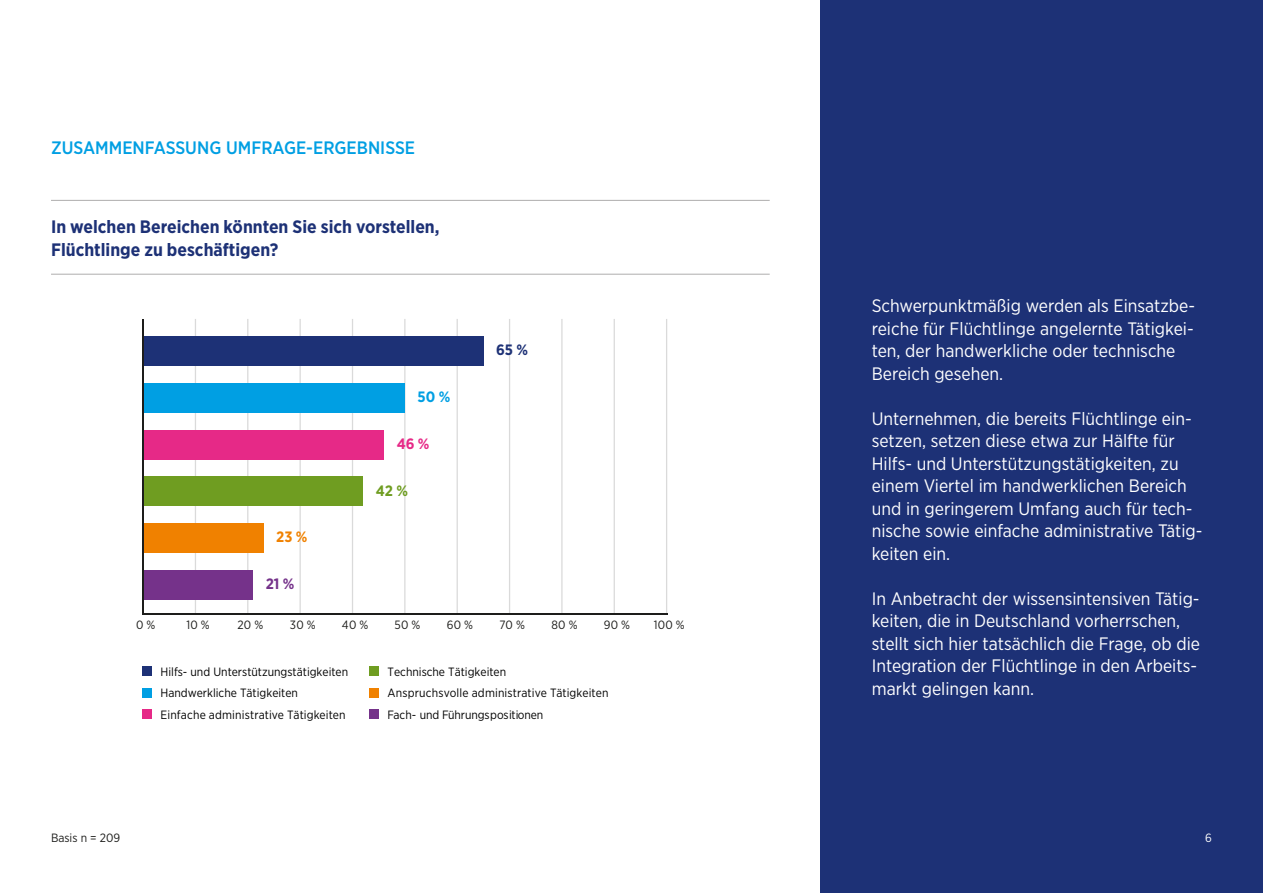
<style>
.page{position:relative;width:1263px;height:893px;background:#fff}
.page>*{position:absolute;margin:0;border:0;box-sizing:border-box;transform-origin:0 0}
.t1{font:18px/22.5px "Gotham Narrow";color:#fff}
.t2{font:700 18px/22.5px "Gotham Narrow";color:#1d3176}
.t3{font:500 18px "Gotham Narrow";color:#009fe3}
.t4{font:700 15px "Gotham Narrow";color:#1d3176}
.t5{font:700 15px "Gotham Narrow";color:#009fe3}
.t6{font:700 15px "Gotham Narrow";color:#6f9d21}
.t7{font:700 15px "Gotham Narrow";color:#f08100}
.t8{font:700 15px "Gotham Narrow";color:#75328a}
.t9{font:700 15px "Gotham Narrow";color:#e62987}
.t10{font:12px/21.5px "Gotham Narrow";color:#000101}
.t11{font:12px "Gotham Narrow";color:#1d1d1b}
.t12{font:12px "Gotham Narrow";color:#fff}
</style>
<div class="page">
<div style="left:821px;top:0;width:442px;height:893px;background:#1d3176"></div>
<div style="left:142px;top:667px;width:10px;height:9px;background:#1d3176"></div>
<div style="left:142px;top:688px;width:10px;height:10px;background:#009fe3"></div>
<div style="left:142px;top:710px;width:10px;height:9px;background:#e62987"></div>
<div style="left:369px;top:667px;width:10px;height:9px;background:#6f9d21"></div>
<div style="left:369px;top:688px;width:10px;height:10px;background:#f08100"></div>
<div style="left:369px;top:710px;width:10px;height:9px;background:#75328a"></div>
<hr style="left:195px;top:319px;width:1px;height:295px;background:#dadada">
<hr style="left:247px;top:319px;width:1px;height:295px;background:#dadada">
<hr style="left:299px;top:319px;width:2px;height:295px;background:#dadada">
<hr style="left:352px;top:319px;width:1px;height:295px;background:#dadada">
<hr style="left:404px;top:319px;width:1px;height:295px;background:#dadada">
<hr style="left:457px;top:319px;width:1px;height:295px;background:#dadada">
<hr style="left:509px;top:319px;width:1px;height:295px;background:#dadada">
<hr style="left:561px;top:319px;width:1px;height:295px;background:#dadada">
<hr style="left:614px;top:319px;width:1px;height:295px;background:#dadada">
<hr style="left:666px;top:319px;width:1px;height:295px;background:#dadada">
<hr style="left:143px;top:613px;width:524px;height:1px;background:#1d1d1b">
<div style="left:143px;top:336px;width:340px;height:30px;background:#1d3176"></div>
<div style="left:143px;top:383px;width:262px;height:30px;background:#009fe3"></div>
<div style="left:143px;top:476px;width:220px;height:30px;background:#6f9d21"></div>
<div style="left:143px;top:523px;width:120px;height:30px;background:#f08100"></div>
<div style="left:143px;top:570px;width:110px;height:30px;background:#75328a"></div>
<div style="left:143px;top:430px;width:241px;height:29px;background:#e62987"></div>
<hr style="left:142px;top:319px;width:2px;height:295px;background:#1d1d1b">
<hr style="left:51px;top:274px;width:719px;height:1px;background:#b3b2b2">
<hr style="left:51px;top:200px;width:719px;height:1px;background:#b3b2b2">
<p class="t3" style="left:51px;top:137px;width:366px">ZUSAMMENFASSUNG UMFRAGE-ERGEBNISSE</p>
<p class="t2" style="left:51px;top:215px;width:390px">In welchen Bereichen könnten Sie sich vorstellen,<br>Flüchtlinge zu beschäftigen?</p>
<p class="t5" style="left:418px;top:387px;width:34px">50 %</p>
<p class="t9" style="left:397px;top:434px;width:34px">46 %</p>
<p class="t7" style="left:276px;top:527px;width:33px">23 %</p>
<p class="t8" style="left:266px;top:574px;width:30px">21 %</p>
<p class="t6" style="left:376px;top:481px;width:34px">42 %</p>
<p class="t4" style="left:496px;top:340px;width:33px">65 %</p>
<p class="t11" style="left:136px;top:617px;width:21px">0 %</p>
<p class="t11" style="left:186px;top:617px;width:25px">10 %</p>
<p class="t11" style="left:238px;top:617px;width:27px">20 %</p>
<p class="t11" style="left:290px;top:617px;width:27px">30 %</p>
<p class="t11" style="left:342px;top:617px;width:28px">40 %</p>
<p class="t11" style="left:394px;top:617px;width:27px">50 %</p>
<p class="t11" style="left:447px;top:617px;width:28px">60 %</p>
<p class="t11" style="left:499px;top:617px;width:27px">70 %</p>
<p class="t11" style="left:551px;top:617px;width:28px">80 %</p>
<p class="t11" style="left:604px;top:617px;width:28px">90 %</p>
<p class="t11" style="left:654px;top:617px;width:33px">100 %</p>
<p class="t10" style="left:161px;top:660px;width:189px">Hilfs- und Unterstützungstätigkeiten<br>Handwerkliche Tätigkeiten<br>Einfache administrative Tätigkeiten</p>
<p class="t10" style="left:388px;top:660px;width:222px">Technische Tätigkeiten<br>Anspruchsvolle administrative Tätigkeiten<br>Fach- und Führungspositionen</p>
<p class="t11" style="left:51px;top:830px;width:71px">Basis n = 209</p>
<p class="t1" style="left:872px;top:294px;width:325px">Schwerpunktmäßig werden als Einsatzbe&shy;reiche für Flüchtlinge angelernte Tätigkei&shy;ten, der handwerkliche oder technische Bereich gesehen.</p>
<p class="t1" style="left:872px;top:407px;width:332px">Unternehmen, die bereits Flüchtlinge ein&shy;setzen, setzen diese etwa zur Hälfte für Hilfs- und Unterstützungstätigkeiten, zu einem Viertel im handwerklichen Bereich und in geringerem Umfang auch für tech&shy;nische sowie einfache administrative Tätig&shy;keiten ein.</p>
<p class="t1" style="left:872px;top:587px;width:330px">In Anbetracht der wissensintensiven Tätig&shy;keiten, die in Deutschland vorherrschen, stellt sich hier tatsächlich die Frage, ob die Integration der Flüchtlinge in den Arbeits&shy;markt gelingen kann.</p>
<p class="t12" style="left:1205px;top:830px;width:8px">6</p>
</div>
